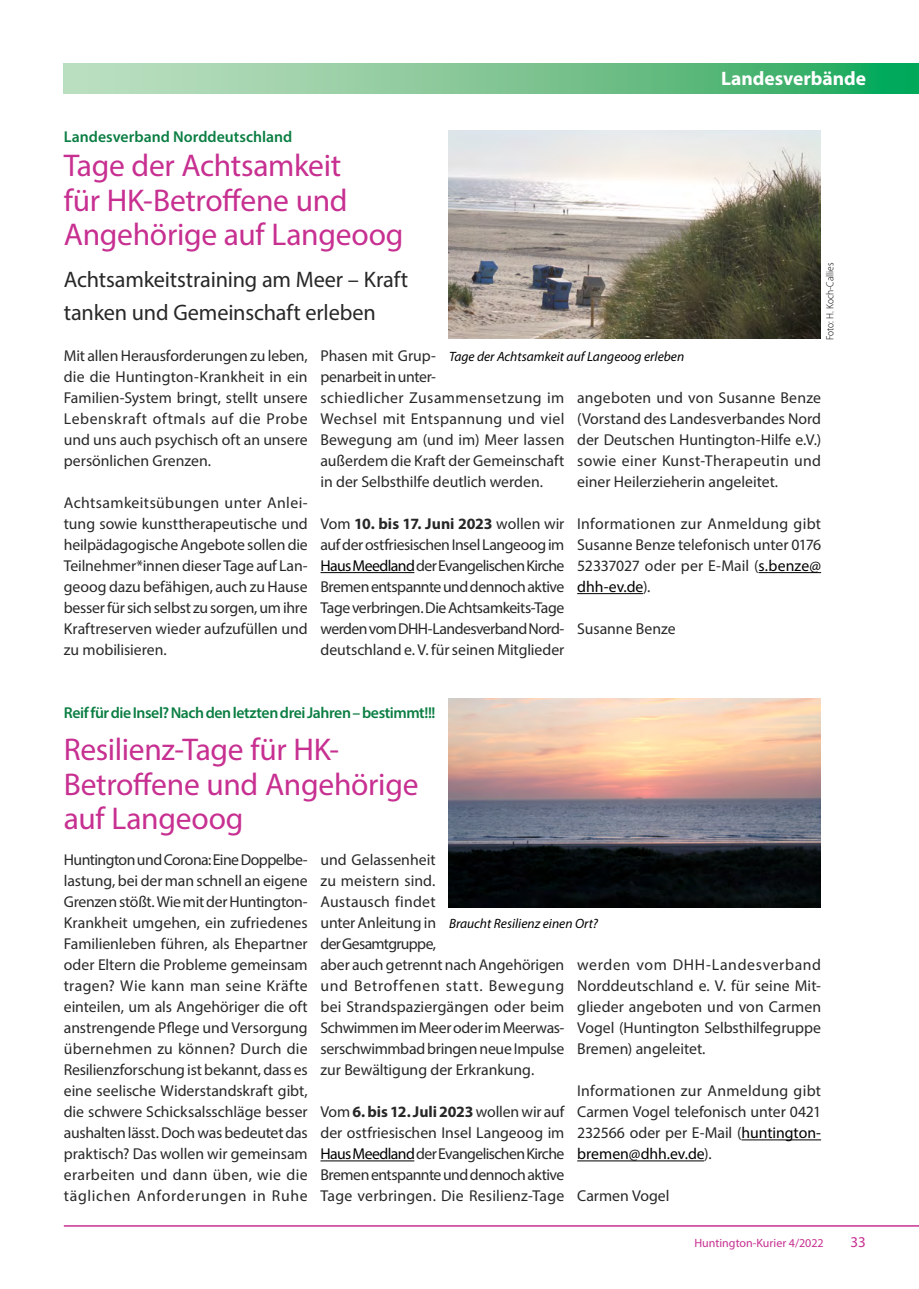
<style>
.page{position:relative;width:919px;height:1289px;background:#fff}
.page>*{position:absolute;margin:0;border:0;box-sizing:border-box;transform-origin:0 0}
.t1{font:31.5px/34.5px "Myriad Pro";letter-spacing:-.01em;color:#c73091}
.t2{font:22.5px/33px "Myriad Pro";letter-spacing:-.005em;color:#292829}
.t3{font:700 19.5px "Myriad Pro";color:#fff}
.t4{font:15.75px/21px "Myriad Pro";color:#292829;text-align:justify}
.t5{font:600 15.75px "Myriad Pro";letter-spacing:-.025em;color:#0b7e43}
.t6{font:600 15.75px "Myriad Pro";color:#0b7e43}
.t7{font:15px "Myriad Pro";color:#c73091}
.t8{font:italic 13.5px "Myriad Pro";color:#000}
.t9{font:12px "Myriad Pro";color:#c73091}
.t10{font:300 semi-condensed 10.5px "Myriad Pro";color:#000}
.s1{font-weight:700}
.s2{color:#000}
</style>
<div class="page">
<hr style="left:64px;top:1225px;width:854px;height:1px;background:#c73091">
<svg style="left:64px;top:64px;width:854px;height:30px"></svg>
<hr style="left:320px;top:1160px;width:94px;height:1px;background:#000">
<hr style="left:741px;top:1139px;width:80px;height:1px;background:#000">
<hr style="left:577px;top:1160px;width:127px;height:1px;background:#000">
<hr style="left:320px;top:572px;width:94px;height:1px;background:#000">
<hr style="left:758px;top:572px;width:63px;height:1px;background:#000">
<hr style="left:577px;top:593px;width:66px;height:1px;background:#000">
<img style="left:448px;top:130px;width:372px;height:209px">
<img style="left:448px;top:698px;width:372px;height:209px">
<p class="t3" style="left:721px;top:65px;width:146px">Landesverbände</p>
<p class="t6" style="left:64px;top:126px;width:230px">Landesverband Norddeutschland</p>
<h1 class="t1" style="left:64px;top:148px;width:341px">Tage der Achtsamkeit<br>für HK-Betroffene und<br>Angehörige auf Langeoog</h1>
<h2 class="t2" style="left:64px;top:262px;width:346px">Achtsamkeitstraining am Meer – Kraft tanken und Gemeinschaft erleben</h2>
<p class="t4" style="left:64px;top:345px;width:245px">Mit allen Herausforderungen zu leben, die die Huntington-Krankheit in ein Familien-System bringt, stellt unsere Lebenskraft oftmals auf die Probe und uns auch psychisch oft an unsere persönlichen Grenzen.</p>
<p class="t4" style="left:64px;top:492px;width:245px">Achtsamkeitsübungen unter Anlei&shy;tung sowie kunsttherapeutische und heilpädagogische Angebote sollen die Teilnehmer*innen dieser Tage auf Lan&shy;geoog dazu befähigen, auch zu Hause besser für sich selbst zu sorgen, um ihre Kraftreserven wieder aufzufüllen und zu mobilisieren.</p>
<p class="t10" style="left:823px;top:340px;width:79px;rotate:-90deg">Foto: H. Koch-Callies</p>
<p class="t4" style="left:320px;top:345px;width:245px;text-align:left">Phasen mit Grup-<br>penarbeit in unter-<br>schiedlicher Zusammensetzung im<br>Wechsel mit Entspannung und viel<br>Bewegung am (und im) Meer lassen außerdem die Kraft der Gemeinschaft in der Selbsthilfe deutlich werden.</p>
<p class="t4" style="left:320px;top:513px;width:245px">Vom <span class="s1">10. bis 17. Juni 2023</span> wollen wir auf der ostfriesischen Insel Langeoog im <span class="s2">Haus Meedland</span> der Evangelischen Kirche Bremen entspannte und dennoch aktive Tage verbringen. Die Achtsamkeits-Tage werden vom DHH-Landesverband Nord&shy;deutschland e. V. für seinen Mitglieder</p>
<p class="t8" style="left:449px;top:348px;width:237px">Tage der Achtsamkeit auf Langeoog erleben</p>
<p class="t4" style="left:577px;top:387px;width:245px">angeboten und von Susanne Benze (Vorstand des Landesverbandes Nord der Deutschen Huntington-Hilfe e.V.) sowie einer Kunst-Therapeutin und einer Heilerzieherin angeleitet.</p>
<p class="t4" style="left:577px;top:513px;width:245px">Informationen zur Anmeldung gibt Susanne Benze telefonisch unter 0176<br>52337027 oder per E-Mail (<span class="s2">s.benze@ dhh-ev.de</span>).</p>
<p class="t4" style="left:577px;top:618px;width:100px">Susanne Benze</p>
<p class="t5" style="left:64px;top:702px;width:373px">Reif für die Insel? Nach den letzten drei Jahren – bestimmt!!!</p>
<h1 class="t1" style="left:64px;top:731px;width:356px">Resilienz-Tage für HK-<br>Betroffene und Angehörige auf Langeoog</h1>
<p class="t4" style="left:64px;top:849px;width:245px">Huntington und Corona: Eine Doppelbe&shy;lastung, bei der man schnell an eigene Grenzen stößt. Wie mit der Huntington-Krankheit umgehen, ein zufriedenes Familienleben führen, als Ehepartner oder Eltern die Probleme gemeinsam tragen? Wie kann man seine Kräfte einteilen, um als Angehöriger die oft anstrengende Pflege und Versorgung übernehmen zu können? Durch die Resilienzforschung ist bekannt, dass es eine seelische Widerstandskraft gibt, die schwere Schicksalsschläge besser aushalten lässt. Doch was bedeutet das praktisch? Das wollen wir gemeinsam erarbeiten und dann üben, wie die täglichen Anforderungen in Ruhe</p>
<p class="t4" style="left:320px;top:849px;width:245px;text-align:left">und Gelassenheit<br>zu meistern sind.<br>Austausch findet<br>unter Anleitung in<br>der Gesamtgruppe,<br>aber auch getrennt nach Angehörigen und Betroffenen statt. Bewegung bei Strandspaziergängen oder beim<br>Schwimmen im Meer oder im Meerwas&shy;serschwimmbad bringen neue Impulse zur Bewältigung der Erkrankung.</p>
<p class="t8" style="left:449px;top:915px;width:151px">Braucht Resilienz einen Ort?</p>
<p class="t4" style="left:577px;top:954px;width:245px">werden vom DHH-Landesverband Norddeutschland e. V. für seine Mit&shy;glieder angeboten und von Carmen Vogel (Huntington Selbsthilfegruppe Bremen) angeleitet.</p>
<p class="t4" style="left:577px;top:1080px;width:245px">Informationen zur Anmeldung gibt Carmen Vogel telefonisch unter 0421<br>232566 oder per E-Mail (<span class="s2">huntington&shy;bremen@dhh.ev.de</span>).</p>
<p class="t4" style="left:577px;top:1185px;width:94px">Carmen Vogel</p>
<p class="t4" style="left:320px;top:1101px;width:245px">Vom <span class="s1">6. bis 12. Juli 2023</span> wollen wir auf der ostfriesischen Insel Langeoog im <span class="s2">Haus Meedland</span> der Evangelischen Kirche Bremen entspannte und dennoch aktive Tage verbringen. Die Resilienz-Tage</p>
<p class="t9" style="left:694px;top:1235px;width:131px">Huntington-Kurier 4/2022</p>
<p class="t7" style="left:850px;top:1232px;width:17px">33</p>
</div>
